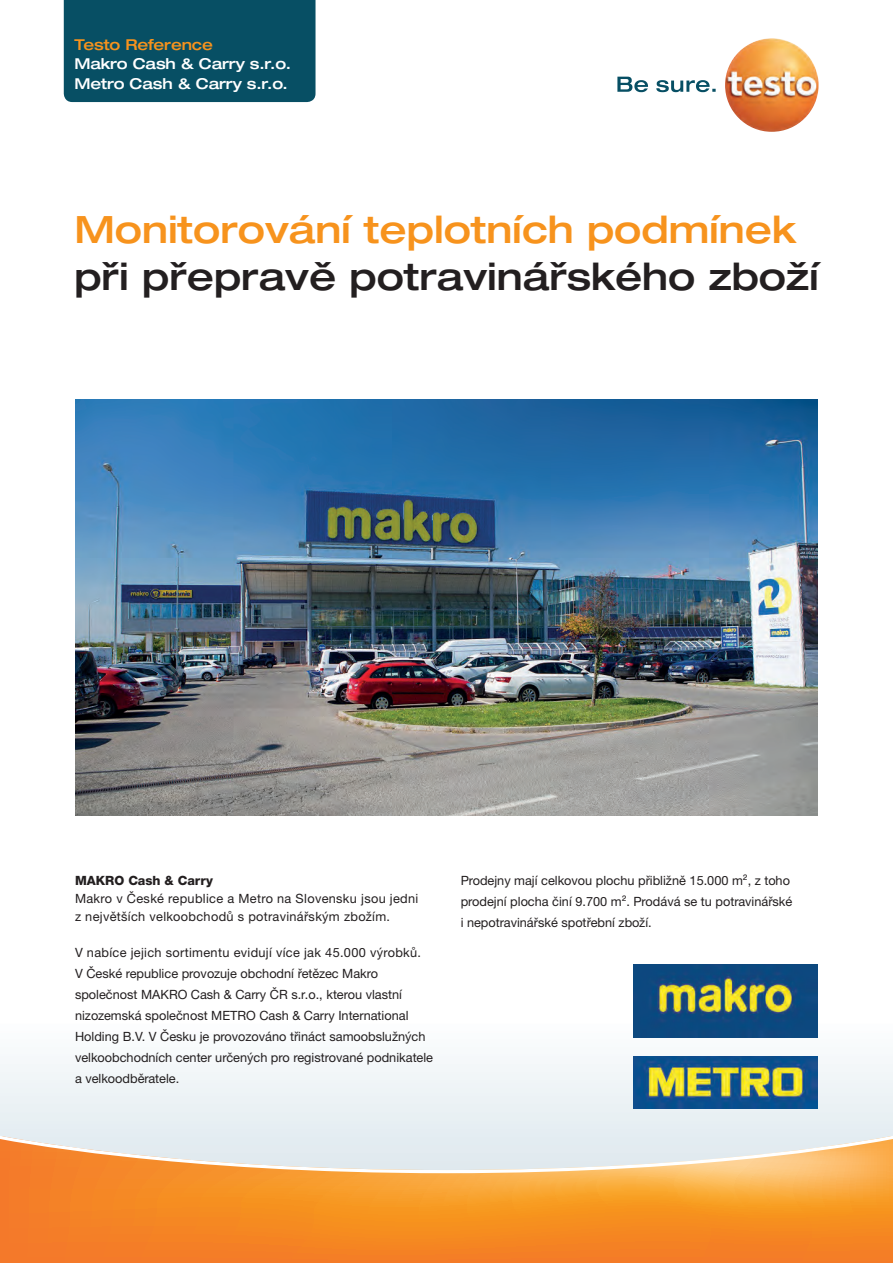
<style>
.page{position:relative;width:893px;height:1263px;background:#fff}
.page>*{position:absolute;margin:0;border:0;box-sizing:border-box;transform-origin:0 0}
.t1{font:500 expanded 37.65px "Helvetica Neue LTW1 G";color:#231f20}
.t2{font:500 expanded 37.65px "Helvetica Neue LTW1 G";color:#f7931d}
.t3{font:500 expanded 15px/19.5px "Helvetica Neue LTW1 G";letter-spacing:-.01em;color:#fff}
.t4{font:500 expanded 15px "Helvetica Neue LTW1 G";letter-spacing:-.01em;color:#f7931d}
.t5{font:12.75px/21px "Helvetica Neue LTW1 G";color:#231f20}
.t6{font:12.75px/18px "Helvetica Neue LTW1 G";letter-spacing:.025em;color:#231f20}
.t7{font:800 12.75px "Helvetica Neue LTW1 G";color:#231f20}
</style>
<div class="page">
<div style="left:0;top:1019px;width:893px;height:228px;background:#f1f6f8"></div>
<svg style="left:0;top:1131px;width:893px;height:132px"></svg>
<div style="left:64px;top:0;width:251px;height:102px;background:#074f64"></div>
<svg style="left:617px;top:77px;width:99px;height:15px"></svg>
<img style="left:725px;top:38px;width:94px;height:94px;border-radius:47px">
<img style="left:75px;top:400px;width:743px;height:415px">
<img style="left:633px;top:964px;width:184px;height:74px">
<img style="left:633px;top:1057px;width:184px;height:51px">
<p class="t4" style="left:74px;top:35px;width:140px">Testo Reference</p>
<p class="t3" style="left:74px;top:54px;width:218px">Makro Cash &amp; Carry s.r.o.<br>Metro Cash &amp; Carry s.r.o.</p>
<h1 class="t2" style="left:74px;top:206px;width:723px">Monitorování teplotních podmínek</h1>
<h1 class="t1" style="left:74px;top:252px;width:746px">při přepravě potravinářského zboží</h1>
<p class="t7" style="left:75px;top:873px;width:139px">MAKRO Cash &amp; Carry</p>
<p class="t6" style="left:75px;top:889px;width:345px">Makro v České republice a Metro na Slovensku jsou jedni z největších velkoobchodů s potravinářským zbožím.</p>
<p class="t5" style="left:75px;top:942px;width:360px">V nabíce jejich sortimentu evidují více jak 45.000 výrobků.<br>V České republice provozuje obchodní řetězec Makro společnost MAKRO Cash &amp; Carry ČR s.r.o., kterou vlastní nizozemská společnost METRO Cash &amp; Carry International Holding B.V. V Česku je provozováno třináct samoobslužných velkoobchodních center určených pro registrované podnikatele a velkoodběratele.</p>
<p class="t5" style="left:461px;top:870px;width:333px">Prodejny mají celkovou plochu přibližně 15.000 m², z toho prodejní plocha činí 9.700 m². Prodává se tu potravinářské i nepotravinářské spotřební zboží.</p>
</div>
